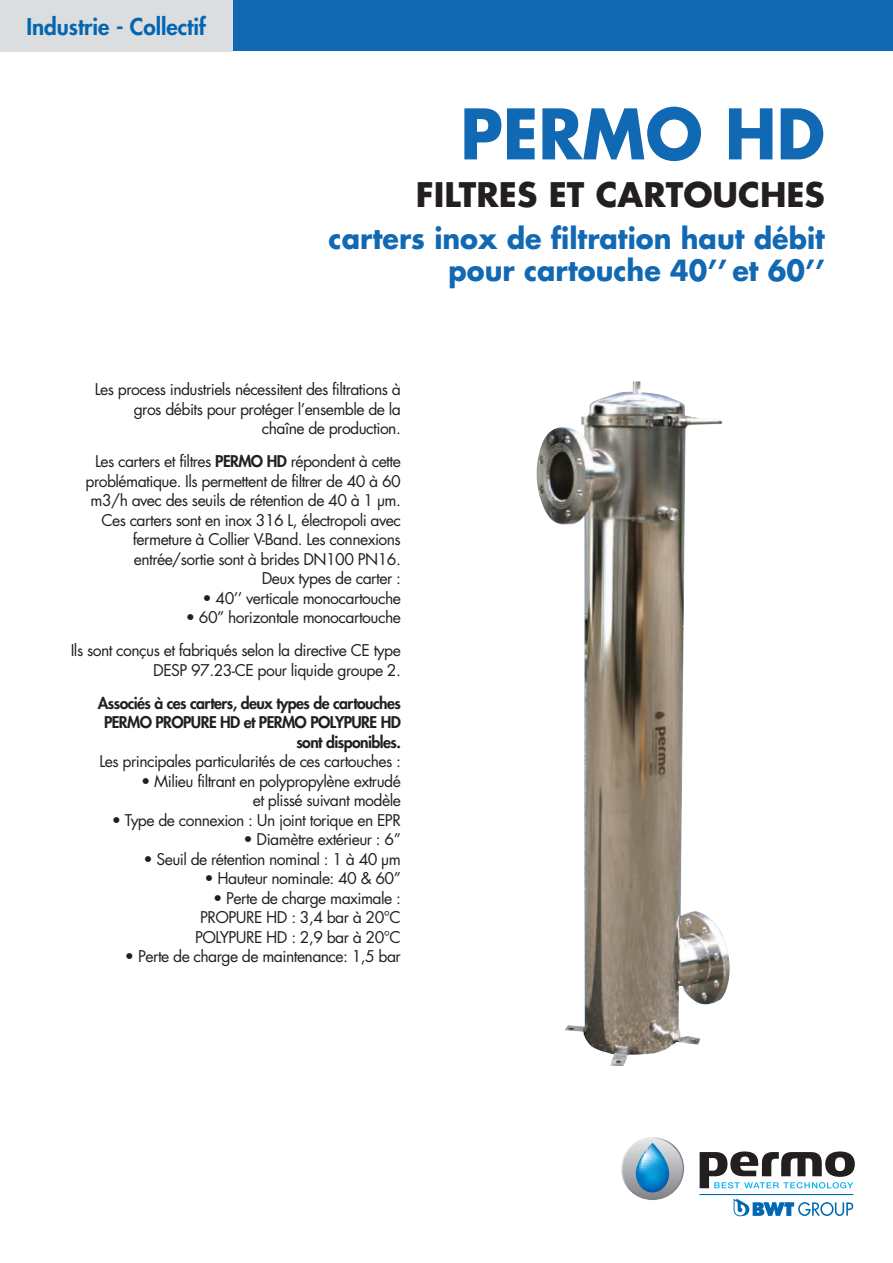
<style>
.page{position:relative;width:893px;height:1263px;background:#fff}
.page>*{position:absolute;margin:0;border:0;box-sizing:border-box;transform-origin:0 0}
.t1{font:700 67.8px "Futura";color:#1168b3;scale:.95 1}
.t2{font:700 33px "Futura";color:#231f20}
.t3{font:700 28.35px/31.5px "Futura";color:#1168b3;text-align:right;scale:.95 1}
.t4{font:800 22.5px "Futura";color:#0166b3}
.t5{font:15.75px/19.5px "Futura";letter-spacing:-.035em;color:#231f20;text-align:right}
.t6{font:800 15.75px/19.5px "Futura";letter-spacing:-.035em;color:#231f20;text-align:right}
.s1{font-weight:800}
</style>
<div class="page">
<svg style="left:700px;top:1151px;width:155px;height:37px"></svg>
<svg style="left:621px;top:1137px;width:63px;height:63px"></svg>
<svg style="left:622px;top:1138px;width:61px;height:61px"></svg>
<svg style="left:636px;top:1143px;width:33px;height:49px;background:#51a0cd"></svg>
<svg style="left:733px;top:1198px;width:120px;height:19px"></svg>
<hr style="left:699px;top:1194px;width:154px;height:1px;background:#0168b3">
<div style="left:0;top:0;width:893px;height:51px;background:#1168b3"></div>
<div style="left:0;top:0;width:233px;height:51px;background:#dcdddf"></div>
<img style="left:536px;top:381px;width:194px;height:685px">
<h3 class="t4" style="left:26px;top:16px;width:181px">Industrie - Collectif</h3>
<h1 class="t1" style="left:460px;top:103px;width:385px">PERMO HD</h1>
<h2 class="t2" style="left:416px;top:180px;width:411px">FILTRES ET CARTOUCHES</h2>
<h3 class="t3" style="left:329px;top:226px;width:524px">carters inox de filtration haut débit pour cartouche 40’’ et 60’’</h3>
<p class="t5" style="left:95px;top:381px;width:307px">Les process industriels nécessitent des filtrations à gros débits pour protéger l’ensemble de la chaîne de production.</p>
<p class="t5" style="left:86px;top:453px;width:317px">Les carters et filtres <span class="s1">PERMO HD</span> répondent à cette problématique. Ils permettent de filtrer de 40 à 60 m3/h avec des seuils de rétention de 40 à 1 µm.<br>Ces carters sont en inox 316 L, électropoli avec fermeture à Collier V-Band. Les connexions entrée/sortie sont à brides DN100 PN16.<br>Deux types de carter :</p>
<p class="t5" style="left:203px;top:590px;width:200px">• 40’’ verticale monocartouche</p>
<p class="t5" style="left:71px;top:602px;width:332px;line-height:33px">• 60” horizontale monocartouche<br>Ils sont conçus et fabriqués selon la directive CE type</p>
<p class="t5" style="left:153px;top:662px;width:249px">DESP 97.23-CE pour liquide groupe 2.</p>
<p class="t6" style="left:98px;top:695px;width:305px">Associés à ces carters, deux types de cartouches<br>PERMO PROPURE HD et PERMO POLYPURE HD sont disponibles.</p>
<p class="t5" style="left:100px;top:753px;width:303px">Les principales particularités de ces cartouches :</p>
<p class="t5" style="left:141px;top:773px;width:261px">• Milieu filtrant en polypropylène extrudé et plissé suivant modèle</p>
<p class="t5" style="left:112px;top:812px;width:291px">• Type de connexion : Un joint torique en EPR</p>
<p class="t5" style="left:244px;top:831px;width:159px">• Diamètre extérieur : 6”</p>
<p class="t5" style="left:144px;top:851px;width:259px">• Seuil de rétention nominal : 1 à 40 µm</p>
<p class="t5" style="left:204px;top:870px;width:198px">• Hauteur nominale: 40 &amp; 60”</p>
<p class="t5" style="left:195px;top:890px;width:207px">• Perte de charge maximale :<br>PROPURE HD : 3,4 bar à 20°C<br>POLYPURE HD : 2,9 bar à 20°C</p>
<p class="t5" style="left:125px;top:948px;width:277px">• Perte de charge de maintenance: 1,5 bar</p>
</div>
